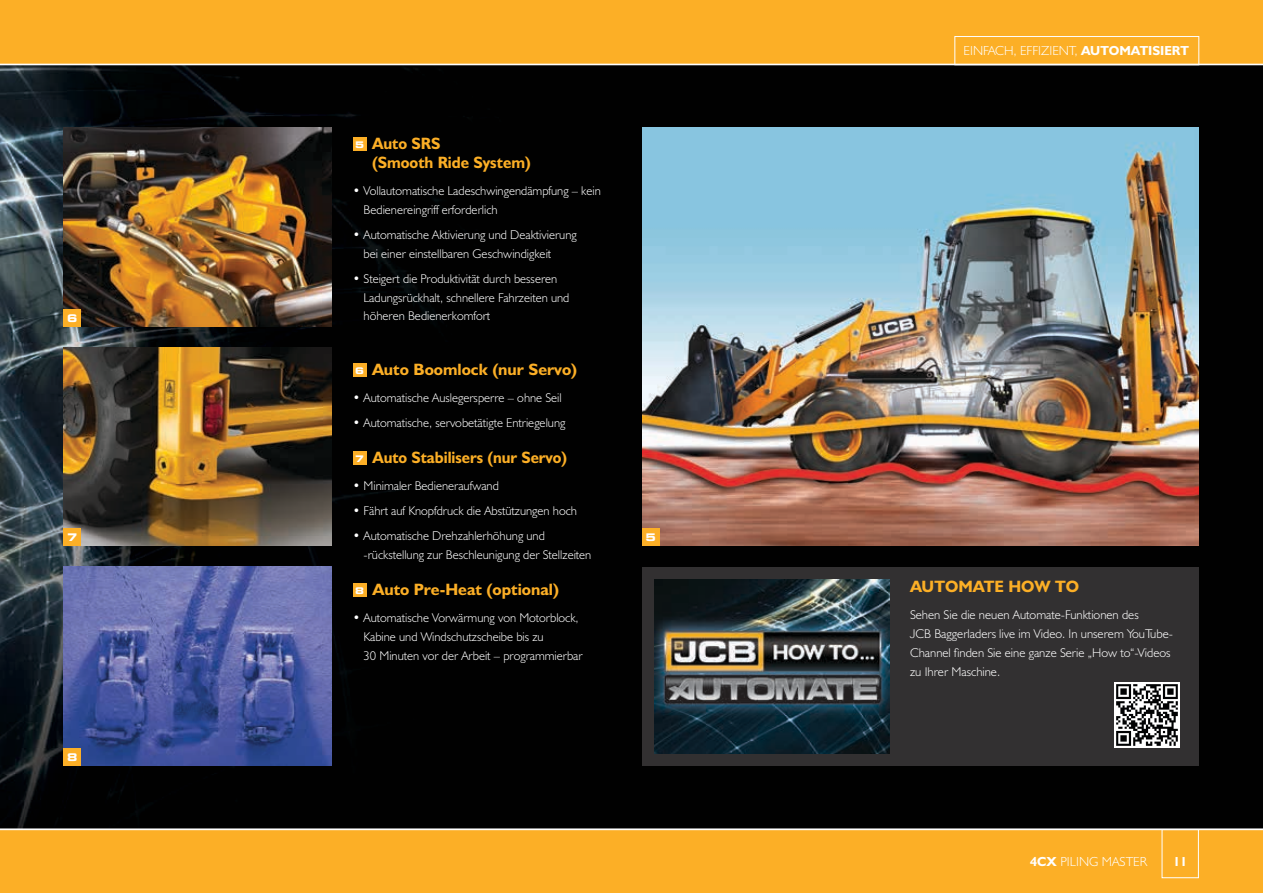
<style>
.page{position:relative;width:1263px;height:893px;background:#fff}
.page>*{position:absolute;margin:0;border:0;box-sizing:border-box;transform-origin:0 0}
.t1{font:16.5px "JCB Bold";color:#fcaf26}
.t2{font:16.5px/18.8px "JCB Bold";color:#fcaf26;scale:.95 1}
.t3{font:16.5px "JCB Bold";color:#fcaf26;scale:.94 1}
.t4{font:300 13.2px "JCB Euro";color:#fff}
.t5{font:700 13.2px "JCB Euro";color:#fff}
.t6{font:12.75px/18.8px "JCB Light";color:#fff}
.t7{font:700 expanded 10.5px "Square 721 BT";color:#fff}
.s1{font-family:"Square 721 BT";font-weight:700;font-stretch:expanded;font-size:9.15px;color:#fff}
.s2{font-weight:700}
</style>
<div class="page">
<img style="left:0;top:65px;width:1263px;height:764px">
<img style="left:64px;top:567px;width:268px;height:198px">
<div style="left:64px;top:748px;width:17px;height:17px;background:#fcaf26"></div>
<img style="left:64px;top:128px;width:268px;height:198px">
<div style="left:64px;top:309px;width:17px;height:17px;background:#fcaf26"></div>
<img style="left:64px;top:347px;width:268px;height:199px">
<div style="left:64px;top:529px;width:17px;height:17px;background:#fcaf26"></div>
<img style="left:642px;top:128px;width:556px;height:418px">
<div style="left:642px;top:529px;width:17px;height:17px;background:#fcaf26"></div>
<div style="left:353px;top:138px;width:13px;height:13px;background:#fcaf26"></div>
<div style="left:353px;top:363px;width:13px;height:14px;background:#fcaf26"></div>
<div style="left:353px;top:452px;width:13px;height:13px;background:#fcaf26"></div>
<div style="left:353px;top:584px;width:13px;height:13px;background:#fcaf26"></div>
<div style="left:642px;top:567px;width:556px;height:199px;background:#323031"></div>
<img style="left:655px;top:579px;width:234px;height:174px">
<img style="left:1114px;top:682px;width:66px;height:65px">
<div style="left:0;top:829px;width:1263px;height:64px;background:#fcaf26"></div>
<hr style="left:0;top:829px;width:1263px;height:1px;background:#fff">
<div style="left:0;top:0;width:1263px;height:64px;background:#fcaf26"></div>
<div style="left:1162px;top:829px;width:37px;height:49px;border:1px solid #fff"></div>
<div style="left:954px;top:36px;width:245px;height:29px;border:1px solid #fff"></div>
<p class="t7" style="left:67px;top:311px;width:12px">6</p>
<p class="t2" style="left:372px;top:134px;width:168px;text-indent:-17px"><span class="s1">5</span> Auto SRS<br>(Smooth Ride System)</p>
<p class="t6" style="left:364px;top:181px;width:239px;text-indent:-11px">• Vollautomatische Ladeschwingendämpfung – kein<br>Bedienereingriff erforderlich</p>
<p class="t6" style="left:364px;top:225px;width:215px;text-indent:-11px">• Automatische Aktivierung und Deaktivierung bei einer einstellbaren Geschwindigkeit</p>
<p class="t6" style="left:364px;top:269px;width:207px;text-indent:-11px">• Steigert die Produktivität durch besseren<br>Ladungsrückhalt, schnellere Fahrzeiten und höheren Bedienerkomfort</p>
<p class="t1" style="left:355px;top:359px;width:224px"><span class="s1">6</span> Auto Boomlock (nur Servo)</p>
<p class="t6" style="left:353px;top:388px;width:210px">• Automatische Auslegersperre – ohne Seil</p>
<p class="t6" style="left:353px;top:413px;width:214px">• Automatische, servobetätigte Entriegelung</p>
<p class="t3" style="left:355px;top:447px;width:227px"><span class="s1">7</span> Auto Stabilisers (nur Servo)</p>
<p class="t6" style="left:353px;top:476px;width:147px">• Minimaler Bedieneraufwand</p>
<p class="t6" style="left:353px;top:501px;width:226px">• Fährt auf Knopfdruck die Abstützungen hoch</p>
<p class="t6" style="left:364px;top:526px;width:229px;text-indent:-11px">• Automatische Drehzahlerhöhung und -rückstellung zur Beschleunigung der Stellzeiten</p>
<p class="t1" style="left:355px;top:579px;width:205px"><span class="s1">8</span> Auto Pre-Heat (optional)</p>
<p class="t6" style="left:364px;top:608px;width:221px;text-indent:-11px">• Automatische Vorwärmung von Motorblock,<br>Kabine und Windschutzscheibe bis zu<br>30 Minuten vor der Arbeit – programmierbar</p>
<p class="t7" style="left:67px;top:531px;width:12px">7</p>
<p class="t7" style="left:645px;top:531px;width:12px">5</p>
<p class="t7" style="left:67px;top:751px;width:12px">8</p>
<p class="t4" style="left:963px;top:43px;width:227px">EINFACH, EFFIZIENT, <span class="s2">AUTOMATISIERT</span></p>
<p class="t1" style="left:910px;top:576px;width:171px">AUTOMATE HOW TO</p>
<p class="t6" style="left:910px;top:605px;width:265px">Sehen Sie die neuen Automate-Funktionen des<br>JCB Baggerladers live im Video. In unserem YouTube-Channel finden Sie eine ganze Serie „How to“-Videos zu Ihrer Maschine.</p>
<p class="t4" style="left:1030px;top:853px;width:118px"><span class="s2">4CX</span> PILING MASTER</p>
<p class="t5" style="left:1173px;top:853px;width:16px">11</p>
</div>
